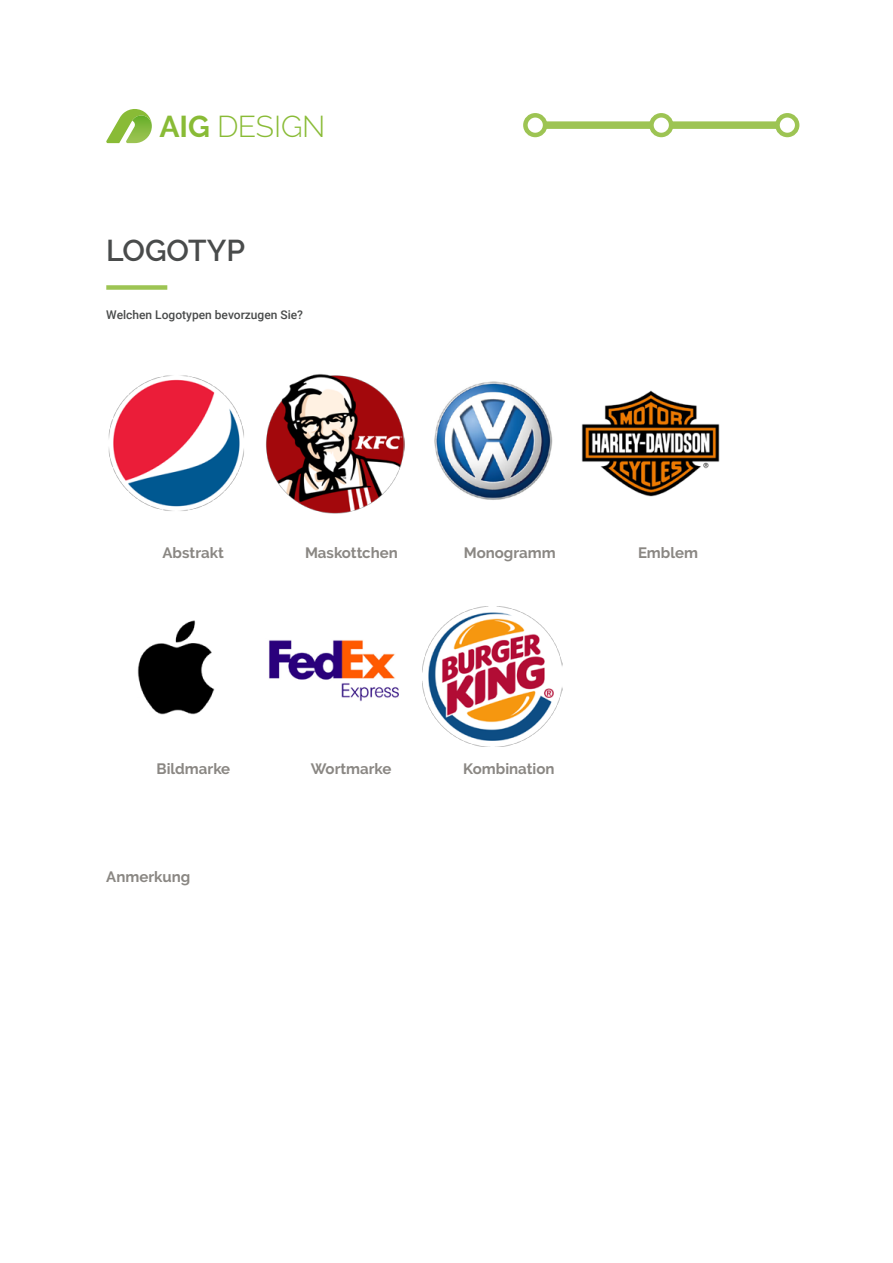
<style>
.page{position:relative;width:893px;height:1263px;background:#fff}
.page>*{position:absolute;margin:0;border:0;box-sizing:border-box;transform-origin:0 0}
.t1{font:300 30px "Raleway";letter-spacing:-.015em;color:#89bb36}
.t2{font:600 30px "Raleway";color:#494b4b}
.t3{font:700 15px "Raleway";color:#8a8783}
.t4{font:500 12px "Roboto";color:#494b4b}
.s1{font-weight:700}
</style>
<div class="page">
<svg style="left:106px;top:109px;width:46px;height:34px"></svg>
<div style="left:106px;top:285px;width:61px;height:5px;background:#9dc453"></div>
<img style="left:108px;top:375px;width:136px;height:136px">
<img style="left:434px;top:381px;width:119px;height:119px">
<img style="left:581px;top:390px;width:139px;height:107px">
<img style="left:266px;top:374px;width:138px;height:139px">
<img style="left:137px;top:620px;width:78px;height:95px">
<img style="left:422px;top:606px;width:140px;height:140px">
<img style="left:269px;top:640px;width:130px;height:62px">
<div style="left:535px;top:121px;width:126px;height:8px;background:#9dc453"></div>
<div style="left:661px;top:121px;width:126px;height:8px;background:#9dc453"></div>
<svg style="left:777px;top:115px;width:20px;height:20px"></svg>
<div style="left:775px;top:113px;width:24px;height:24px;border:4px solid #9dc453;border-radius:50%"></div>
<svg style="left:525px;top:115px;width:20px;height:20px"></svg>
<div style="left:523px;top:113px;width:24px;height:24px;border:4px solid #9dc453;border-radius:50%"></div>
<svg style="left:651px;top:115px;width:20px;height:20px"></svg>
<div style="left:649px;top:113px;width:24px;height:24px;border:4px solid #9dc453;border-radius:50%"></div>
<h1 class="t1" style="left:159px;top:108px;width:167px"><span class="s1">AIG</span> DESIGN</h1>
<h1 class="t2" style="left:106px;top:233px;width:140px">LOGOTYP</h1>
<p class="t4" style="left:106px;top:306px;width:198px">Welchen Logotypen bevorzugen Sie?</p>
<p class="t3" style="left:163px;top:544px;width:63px">Abstrakt</p>
<p class="t3" style="left:464px;top:544px;width:93px">Monogramm</p>
<p class="t3" style="left:305px;top:544px;width:94px">Maskottchen</p>
<p class="t3" style="left:157px;top:760px;width:75px">Bildmarke</p>
<p class="t3" style="left:106px;top:868px;width:86px">Anmerkung</p>
<p class="t3" style="left:311px;top:760px;width:82px">Wortmarke</p>
<p class="t3" style="left:463px;top:760px;width:93px">Kombination</p>
<p class="t3" style="left:638px;top:544px;width:62px">Emblem</p>
</div>
